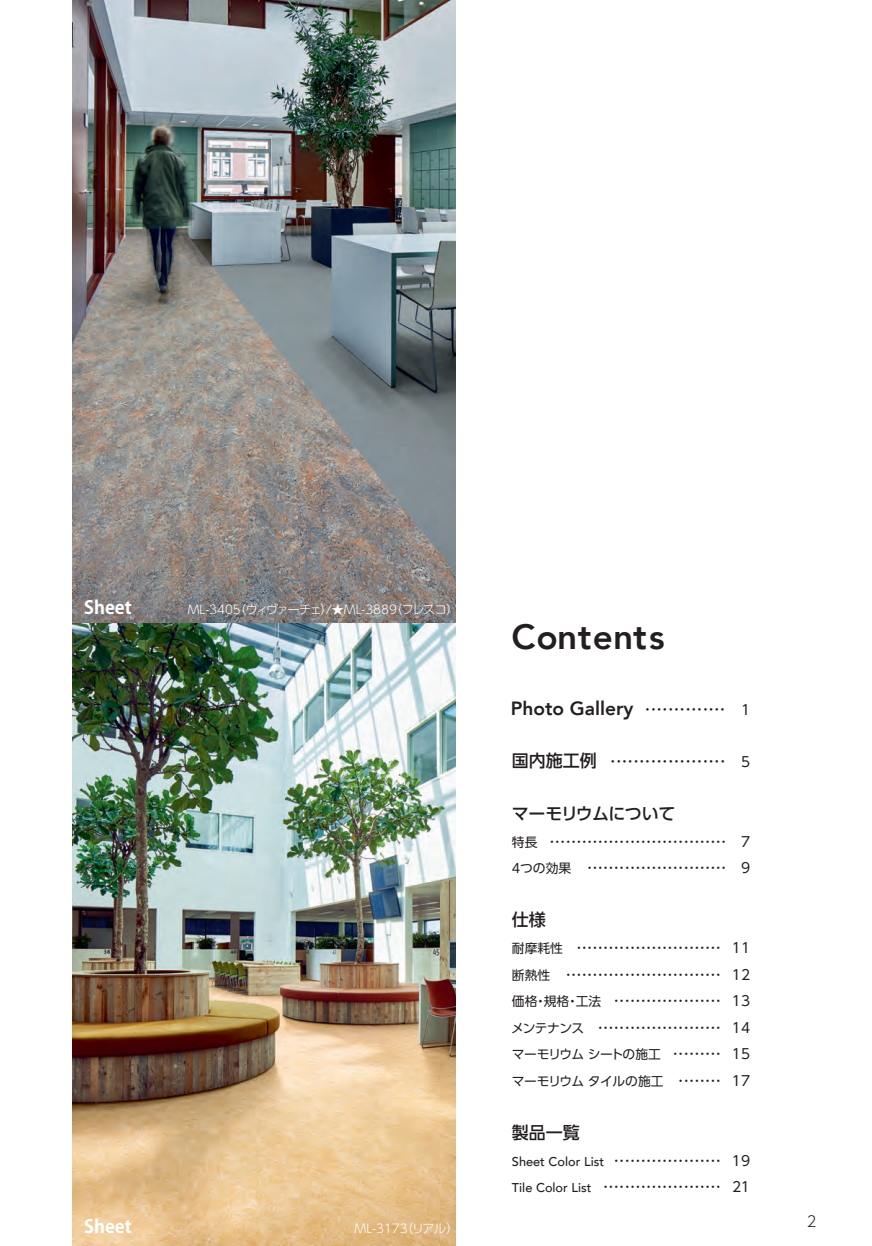
<style>
.page{position:relative;width:872px;height:1246px;background:#fff}
.page>*{position:absolute;margin:0;border:0;box-sizing:border-box;transform-origin:0 0}
.t1{font:800 35.1px "Avenir";letter-spacing:.02em;color:#231f20}
.t2{font:700 18px "Koz Go Pr 6 N";color:#fff}
.t3{font:500 16.95px "UD Shin Go Pro";letter-spacing:-.035em;color:#231f20}
.t4{font:500 16.95px "UD Shin Go Pro";letter-spacing:-.01em;color:#231f20}
.t5{font:300 14.85px "UD Shin Go Pro";color:#231f20}
.t6{font:300 13.8px/26.5px "UD Shin Go Pro";color:#231f20}
.t7{font:12.75px/26.5px "UD Shin Go Pro";letter-spacing:-.03em;color:#231f20}
.t8{font:300 12px "UD Shin Go Pro";letter-spacing:-.02em;color:#fff}
.t9{font:300 12px "UD Shin Go Pro";color:#fff}
.s1{font-family:"Avenir";font-weight:800;font-size:19.2px}
.s2{font-weight:400;font-size:13.8px}
.s3{font-weight:500;font-size:16.95px}
.s4{font-weight:400;font-size:12.75px}
.s5{font-weight:400}
.s6{font-weight:300;font-size:13.8px}
.s7{font-size:13.8px}
.s8{font-family:"Avenir";font-weight:500;font-size:12.75px}
</style>
<div class="page">
<img style="left:72px;top:0;width:383px;height:1246px">
<h2 class="t2" style="left:84px;top:597px;width:49px">Sheet</h2>
<p class="t8" style="left:188px;top:600px;width:272px">ML-3405（ヴィヴァーチェ）/★ML-3889（フレスコ）</p>
<h2 class="t2" style="left:84px;top:1217px;width:49px">Sheet</h2>
<p class="t9" style="left:355px;top:1219px;width:105px">ML-3173（リアル）</p>
<h1 class="t1" style="left:511px;top:609px;width:154px">Contents</h1>
<p class="t5" style="left:511px;top:697px;width:241px"><span class="s1">Photo Gallery</span> ・・・・・・・・・・・・・・ <span class="s2">1</span></p>
<p class="t5" style="left:512px;top:749px;width:240px"><span class="s3">国内施工例</span> ・・・・・・・・・・・・・・・・・・・・ <span class="s2">5</span></p>
<p class="t3" style="left:512px;top:799px;width:165px">マーモリウムについて</p>
<p class="t6" style="left:512px;top:828px;width:240px"><span class="s4">特長</span> ・・・・・・・・・・・・・・・・・・・・・・・・・・・・・・・・・ <span class="s5">7<br></span><span class="s4">4つの効果</span> ・・・・・・・・・・・・・・・・・・・・・・・・・・ <span class="s5">9</span></p>
<p class="t4" style="left:512px;top:906px;width:36px">仕様</p>
<p class="t6" style="left:511px;top:934px;width:240px;text-align:justify"><span class="s4">耐摩耗性</span> ・・・・・・・・・・・・・・・・・・・・・・・・・・・ <span class="s5">1 1</span><span class="s4">断熱性</span> ・・・・・・・・・・・・・・・・・・・・・・・・・・・・・ <span class="s5">1 2</span><span class="s4">価格・規格・工法</span> ・・・・・・・・・・・・・・・・・・・・ <span class="s5">1 3</span><span class="s4">メンテナンス</span> ・・・・・・・・・・・・・・・・・・・・・・・ <span class="s5">1 4</span></p>
<p class="t7" style="left:512px;top:1041px;width:240px">マーモリウム シートの施工 <span class="s6">・・・・・・・・・</span> <span class="s7">15</span>マーモリウム タイルの施工 <span class="s6">・・・・・・・・</span> <span class="s7">17</span></p>
<p class="t4" style="left:512px;top:1118px;width:70px">製品一覧</p>
<p class="t6" style="left:512px;top:1146px;width:240px"><span class="s8">Sheet Color List</span> ・・・・・・・・・・・・・・・・・・・・ <span class="s5">1 9<br></span><span class="s8">Tile Color List</span> ・・・・・・・・・・・・・・・・・・・・・・ <span class="s5">21</span></p>
<p class="t5" style="left:807px;top:1209px;width:11px">2</p>
</div>
